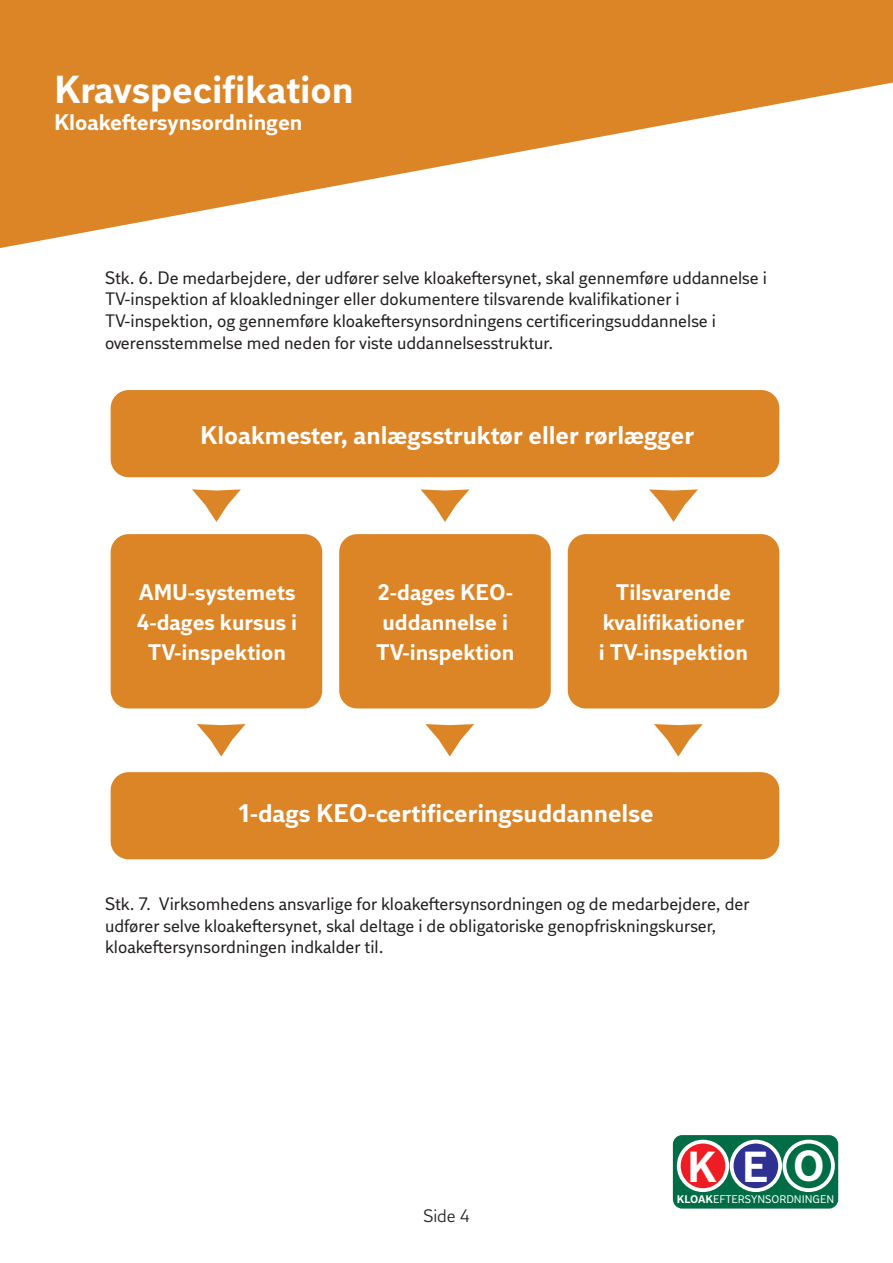
<style>
.page{position:relative;width:893px;height:1263px;background:#fff}
.page>*{position:absolute;margin:0;border:0;box-sizing:border-box;transform-origin:0 0}
.t1{font:700 43.35px "DI Sans";color:#fff}
.t2{font:700 39px "DI Sans";color:#fff}
.t3{font:700 25.5px "DI Sans";color:#fff}
.t4{font:700 22.5px "DI Sans";color:#fff}
.t5{font:18px/21.6px "DI Sans";color:#231f20}
.t6{font:18px "DI Sans";color:#231f20}
.t7{font:11.1px "DI Sans";color:#fff}
.s1{font-weight:700}
</style>
<div class="page">
<svg style="left:0;top:0;width:893px;height:248px;fill:#dc8527"></svg>
<div style="left:673px;top:1135px;width:165px;height:73px;background:#006d46;border-radius:9px"></div>
<div style="left:679px;top:1141px;width:48px;height:49px;background:#ee1d23;border-radius:50%"></div>
<div style="left:677px;top:1140px;width:52px;height:52px;border:4px solid #fff;border-radius:50%"></div>
<div style="left:732px;top:1141px;width:48px;height:49px;background:#2e3092;border-radius:50%"></div>
<div style="left:730px;top:1140px;width:52px;height:52px;border:4px solid #fff;border-radius:50%"></div>
<div style="left:782px;top:1140px;width:53px;height:52px;border:4px solid #fff;border-radius:50%"></div>
<div style="left:111px;top:390px;width:668px;height:87px;background:#dc8527;border-radius:18px"></div>
<div style="left:111px;top:772px;width:668px;height:87px;background:#dc8527;border-radius:18px"></div>
<div style="left:111px;top:534px;width:211px;height:174px;background:#dc8527;border-radius:18px"></div>
<div style="left:339px;top:534px;width:212px;height:174px;background:#dc8527;border-radius:18px"></div>
<div style="left:568px;top:534px;width:211px;height:174px;background:#dc8527;border-radius:18px"></div>
<svg style="left:421px;top:489px;width:48px;height:33px"></svg>
<svg style="left:192px;top:489px;width:49px;height:33px"></svg>
<svg style="left:649px;top:489px;width:49px;height:33px"></svg>
<svg style="left:425px;top:724px;width:49px;height:32px"></svg>
<svg style="left:197px;top:724px;width:49px;height:32px"></svg>
<svg style="left:654px;top:724px;width:49px;height:32px"></svg>
<p class="t2" style="left:54px;top:64px;width:301px">Kravspecifikation</p>
<p class="t4" style="left:54px;top:108px;width:250px">Kloakeftersynsordningen</p>
<p class="t5" style="left:105px;top:267px;width:663px">Stk. 6. De medarbejdere, der udfører selve kloakeftersynet, skal gennemføre uddannelse i<br>TV-inspektion af kloakledninger eller dokumentere tilsvarende kvalifikationer i</p>
<p class="t5" style="left:105px;top:310px;width:612px">TV-inspektion, og gennemføre kloakeftersynsordningens certificeringsuddannelse i</p>
<p class="t5" style="left:105px;top:331px;width:450px">overensstemmelse med neden for viste uddannelsesstruktur.</p>
<p class="t3" style="left:200px;top:419px;width:495px">Kloakmester, anlægsstruktør eller rørlægger</p>
<p class="t4" style="left:139px;top:577px;width:158px">AMU-systemets</p>
<p class="t4" style="left:137px;top:607px;width:162px">4-dages kursus i</p>
<p class="t4" style="left:148px;top:637px;width:140px">TV-inspektion</p>
<p class="t4" style="left:377px;top:577px;width:137px">2-dages KEO-</p>
<p class="t4" style="left:382px;top:607px;width:127px">uddannelse i</p>
<p class="t4" style="left:376px;top:637px;width:140px">TV-inspektion</p>
<p class="t4" style="left:616px;top:577px;width:117px">Tilsvarende</p>
<p class="t4" style="left:603px;top:607px;width:143px">kvalifikationer</p>
<p class="t4" style="left:599px;top:637px;width:151px">i TV-inspektion</p>
<p class="t3" style="left:239px;top:797px;width:417px">1-dags KEO-certificeringsuddannelse</p>
<p class="t5" style="left:105px;top:893px;width:646px">Stk. 7. Virksomhedens ansvarlige for kloakeftersynsordningen og de medarbejdere, der udfører selve kloakeftersynet, skal deltage i de obligatoriske genopfriskningskurser,</p>
<p class="t5" style="left:105px;top:936px;width:280px">kloakeftersynsordningen indkalder til.</p>
<p class="t6" style="left:423px;top:1205px;width:48px">Side 4</p>
<p class="t1" style="left:687px;top:1138px;width:139px">KEO</p>
<p class="t7" style="left:677px;top:1192px;width:159px"><span class="s1">KLOAK</span>EFTERSYNSORDNINGEN</p>
</div>
